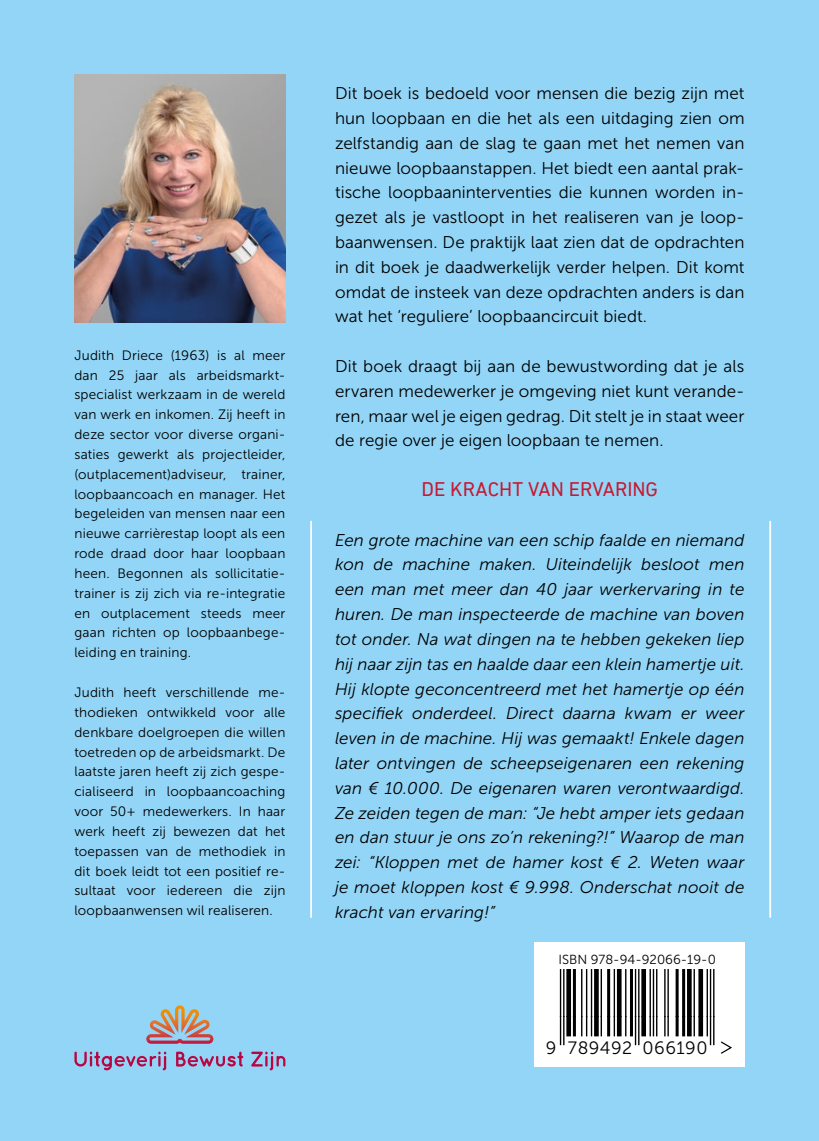
<style>
.page{position:relative;width:819px;height:1141px;background:#93d5f6}
.page>*{position:absolute;margin:0;border:0;box-sizing:border-box;transform-origin:0 0}
.t1{font:20.12px "DIN Next LT Pro";color:#c61932}
.t2{font:17.85px "Museo Sans 300";letter-spacing:.025em;color:#000}
.t3{font:italic 16.97px/24.8px "Museo Sans 300";letter-spacing:.005em;color:#000;text-align:justify}
.t4{font:16.97px/24.8px "Museo Sans 300";letter-spacing:.005em;color:#000;text-align:justify}
.t5{font:13.65px/19.8px "Museo Sans 300";letter-spacing:.015em;color:#000;text-align:justify}
.t6{font:13.12px "Museo Sans 300";color:#000}
</style>
<div class="page">
<hr style="left:310px;top:521px;width:2px;height:397px;background:#fff">
<hr style="left:769px;top:521px;width:2px;height:397px;background:#fff">
<img style="left:74px;top:74px;width:211px;height:248px">
<svg style="left:74px;top:1052px;width:92px;height:18px"></svg>
<svg style="left:176px;top:1052px;width:67px;height:15px"></svg>
<svg style="left:251px;top:1052px;width:34px;height:18px"></svg>
<svg style="left:146px;top:1005px;width:67px;height:39px"></svg>
<div style="left:533px;top:943px;width:211px;height:124px;background:#fff"></div>
<svg style="left:560px;top:1017px;width:4px;height:28px"></svg>
<div style="left:566px;top:1017px;width:5px;height:19px;background:#000"></div>
<hr style="left:573px;top:1017px;width:3px;height:19px;background:#000">
<svg style="left:581px;top:1017px;width:11px;height:19px"></svg>
<svg style="left:594px;top:1017px;width:4px;height:19px"></svg>
<svg style="left:600px;top:1017px;width:2px;height:19px"></svg>
<hr style="left:607px;top:1017px;width:3px;height:19px;background:#000">
<svg style="left:613px;top:1017px;width:2px;height:19px"></svg>
<hr style="left:617px;top:1017px;width:4px;height:19px;background:#000">
<svg style="left:625px;top:1017px;width:1px;height:19px"></svg>
<hr style="left:630px;top:1017px;width:3px;height:19px;background:#000">
<svg style="left:638px;top:1017px;width:1px;height:28px"></svg>
<hr style="left:634px;top:1017px;width:2px;height:28px;background:#000">
<div style="left:641px;top:1017px;width:5px;height:19px;background:#000"></div>
<svg style="left:664px;top:1017px;width:4px;height:19px"></svg>
<svg style="left:649px;top:1017px;width:8px;height:19px"></svg>
<hr style="left:682px;top:1017px;width:3px;height:19px;background:#000">
<hr style="left:675px;top:1017px;width:3px;height:19px;background:#000">
<hr style="left:687px;top:1017px;width:4px;height:19px;background:#000">
<svg style="left:693px;top:1017px;width:2px;height:19px"></svg>
<div style="left:698px;top:1017px;width:5px;height:19px;background:#000"></div>
<svg style="left:706px;top:1017px;width:26px;height:37px"></svg>
<hr style="left:563px;top:969px;width:1px;height:48px;background:#000">
<hr style="left:560px;top:969px;width:1px;height:48px;background:#000">
<div style="left:566px;top:969px;width:5px;height:48px;background:#000"></div>
<hr style="left:573px;top:969px;width:3px;height:48px;background:#000">
<hr style="left:590px;top:969px;width:2px;height:48px;background:#000">
<hr style="left:586px;top:969px;width:1px;height:48px;background:#000">
<hr style="left:581px;top:969px;width:1px;height:48px;background:#000">
<svg style="left:594px;top:969px;width:4px;height:48px"></svg>
<hr style="left:600px;top:969px;width:2px;height:48px;background:#000">
<hr style="left:607px;top:969px;width:3px;height:48px;background:#000">
<hr style="left:613px;top:969px;width:2px;height:48px;background:#000">
<hr style="left:617px;top:969px;width:4px;height:48px;background:#000">
<hr style="left:625px;top:969px;width:1px;height:48px;background:#000">
<hr style="left:630px;top:969px;width:3px;height:48px;background:#000">
<hr style="left:638px;top:969px;width:1px;height:48px;background:#000">
<hr style="left:634px;top:969px;width:2px;height:48px;background:#000">
<div style="left:641px;top:969px;width:5px;height:48px;background:#000"></div>
<hr style="left:667px;top:969px;width:1px;height:48px;background:#000">
<hr style="left:664px;top:969px;width:1px;height:48px;background:#000">
<hr style="left:656px;top:969px;width:1px;height:48px;background:#000">
<hr style="left:652px;top:969px;width:2px;height:48px;background:#000">
<hr style="left:649px;top:969px;width:2px;height:48px;background:#000">
<hr style="left:682px;top:969px;width:3px;height:48px;background:#000">
<hr style="left:675px;top:969px;width:3px;height:48px;background:#000">
<hr style="left:687px;top:969px;width:4px;height:48px;background:#000">
<hr style="left:693px;top:969px;width:2px;height:48px;background:#000">
<div style="left:698px;top:969px;width:5px;height:48px;background:#000"></div>
<hr style="left:713px;top:969px;width:1px;height:48px;background:#000">
<hr style="left:709px;top:969px;width:2px;height:48px;background:#000">
<hr style="left:706px;top:969px;width:2px;height:48px;background:#000">
<p class="t5" style="left:74px;top:345px;width:212px">Judith Driece (1963) is al meer dan 25 jaar als arbeidsmarkt&shy;specialist werkzaam in de wereld van werk en inkomen. Zij heeft in deze sector voor diverse organi&shy;saties gewerkt als projectleider, (outplacement)adviseur, trainer, loopbaancoach en manager. Het begeleiden van mensen naar een nieuwe carrièrestap loopt als een rode draad door haar loopbaan heen. Begonnen als sollicitatie&shy;trainer is zij zich via re- integratie en outplacement steeds meer gaan richten op loopbaanbege&shy;leiding en training.</p>
<p class="t5" style="left:74px;top:682px;width:212px">Judith heeft verschillende me&shy;thodieken ontwikkeld voor alle denkbare doelgroepen die willen toetreden op de arbeidsmarkt. De laatste jaren heeft zij zich gespe&shy;cialiseerd in loopbaancoaching voor 50+ medewerkers. In haar werk heeft zij bewezen dat het toepassen van de methodiek in dit boek leidt tot een positief re&shy;sultaat voor iedereen die zijn loopbaanwensen wil realiseren.</p>
<p class="t4" style="left:335px;top:81px;width:411px">Dit boek is bedoeld voor mensen die bezig zijn met hun loopbaan en die het als een uitdaging zien om zelfstandig aan de slag te gaan met het nemen van nieuwe loopbaanstappen. Het biedt een aantal prak&shy;tische loopbaaninterventies die kunnen worden in&shy;gezet als je vastloopt in het realiseren van je loop&shy;baanwensen. De praktijk laat zien dat de opdrachten in dit boek je daadwerkelijk verder helpen. Dit komt omdat de insteek van deze opdrachten anders is dan wat het ‘reguliere’ loopbaancircuit biedt.</p>
<p class="t4" style="left:335px;top:354px;width:411px">Dit boek draagt bij aan de bewustwording dat je als ervaren medewerker je omgeving niet kunt verande&shy;ren, maar wel je eigen gedrag. Dit stelt je in staat weer de regie over je eigen loopbaan te nemen.</p>
<h1 class="t1" style="left:421px;top:478px;width:238px">DE KRACHT VAN ERVARING</h1>
<p class="t3" style="left:335px;top:528px;width:411px">Een grote machine van een schip faalde en niemand kon de machine maken. Uiteindelijk besloot men een man met meer dan 40 jaar werkervaring in te huren. De man inspecteerde de machine van boven tot onder. Na wat dingen na te hebben gekeken liep hij naar zijn tas en haalde daar een klein hamertje uit.<br>Hij klopte geconcentreerd met het hamertje op één specifiek onderdeel. Direct daarna kwam er weer leven in de machine. Hij was gemaakt! Enkele dagen later ontvingen de scheepseigenaren een rekening van € 10.000. De eigenaren waren verontwaardigd.<br>Ze zeiden tegen de man: “Je hebt amper iets gedaan en dan stuur je ons zo’n rekening?!” Waarop de man zei: “Kloppen met de hamer kost € 2. Weten waar je moet kloppen kost € 9.998. Onderschat nooit de kracht van ervaring!”</p>
<p class="t6" style="left:558px;top:952px;width:159px">ISBN 978-94-92066-19-0</p>
<h2 class="t2" style="left:546px;top:1038px;width:163px">9 789492 066190</h2>
</div>
